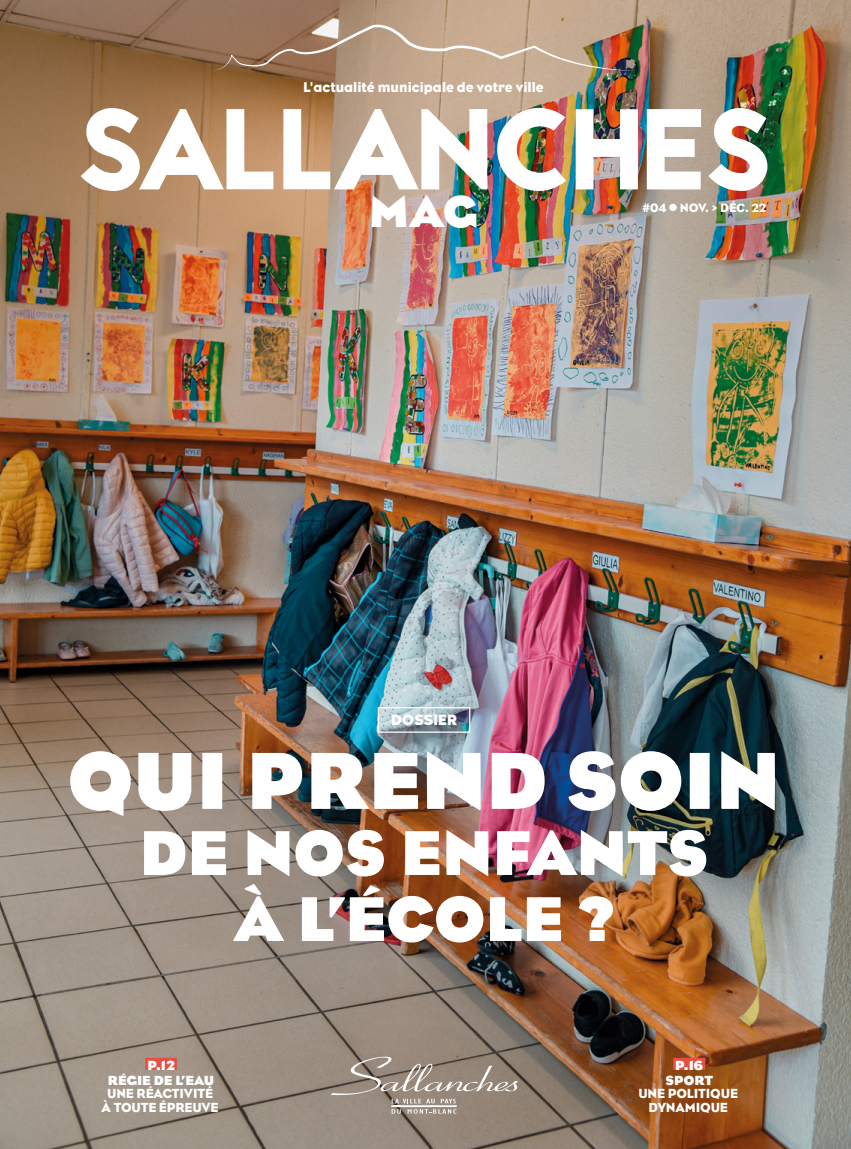
<style>
.page{position:relative;width:851px;height:1149px;background:#fff}
.page>*{position:absolute;margin:0;border:0;box-sizing:border-box;transform-origin:0 0}
.t1{font:700 82.5px "Eagle";color:#fff}
.t2{font:700 64.5px/66px "Eagle";color:#fff;text-align:center}
.t3{font:700 45.45px "Eagle";color:#fff}
.t4{font:900 15px "Lufga";letter-spacing:.02em;color:#fff}
.t5{font:14.4px "Eagle";color:#fff}
.body{font:13.5px/13.5px "Eagle";letter-spacing:-.01em;color:#fff;text-align:center}
.t6{font:700 13.5px/15px "Eagle";color:#fff;text-align:center}
.t7{font:12.45px "Eagle";color:#fff}
</style>
<div class="page">
<img style="left:0;top:0;width:850px;height:1148px">
<svg style="left:330px;top:1055px;width:187px;height:58px;background:#9d9084"></svg>
<svg style="left:211px;top:25px;width:424px;height:46px;background:#b3957c"></svg>
<img style="left:79px;top:107px;width:689px;height:85px">
<div style="left:145px;top:1057px;width:32px;height:12px;background:#e25046"></div>
<div style="left:673px;top:1057px;width:32px;height:12px;background:#e25046"></div>
<div style="left:378px;top:707px;width:92px;height:25px;border:1px solid #fff"></div>
<p class="t5" style="left:303px;top:78px;width:242px">L'actualité municipale de votre ville</p>
<p class="t3" style="left:369px;top:183px;width:110px">MAG</p>
<p class="t7" style="left:642px;top:200px;width:125px">#04 • NOV. &gt; DÉC. 22</p>
<p class="t4" style="left:391px;top:710px;width:67px">DOSSIER</p>
<p class="t1" style="left:68px;top:729px;width:713px">QUI PREND SOIN</p>
<p class="t2" style="left:139px;top:818px;width:570px">DE NOS ENFANTS<br>À L’ÉCOLE ?</p>
<p class="t6" style="left:108px;top:1057px;width:108px">P.12<br>RÉGIE DE L’EAU</p>
<p class="body" style="left:101px;top:1086px;width:118px">UNE RÉACTIVITÉ<br>À TOUTE ÉPREUVE</p>
<p class="t6" style="left:665px;top:1057px;width:49px">P.16<br>SPORT</p>
<p class="body" style="left:638px;top:1086px;width:101px">UNE POLITIQUE<br>DYNAMIQUE</p>
</div>
